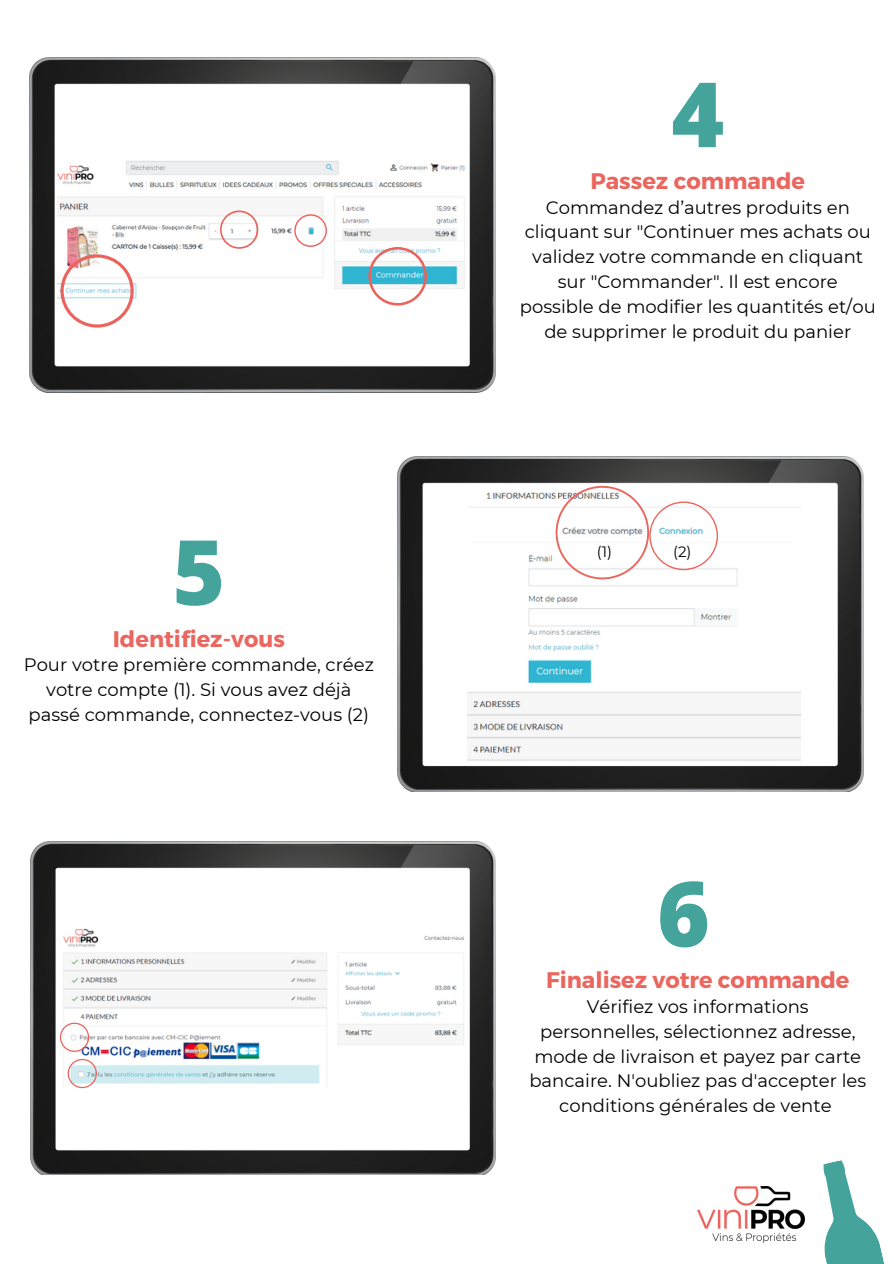
<style>
.page{position:relative;width:894px;height:1264px;background:#fff}
.page>*{position:absolute;margin:0;border:0;box-sizing:border-box;transform-origin:0 0}
.t1{font:800 90.15px "Open Sans";color:#44a49c}
.t2{font:700 22.5px "Montserrat";color:#ea665e}
.t3{font:18px/24.8px "Montserrat";color:#000;text-align:center}
.t4{font:15px "Montserrat";color:#000}
</style>
<div class="page">
<img style="left:30px;top:841px;width:465px;height:333px">
<img style="left:397px;top:457px;width:465px;height:334px">
<img style="left:30px;top:58px;width:465px;height:334px">
<img style="left:697px;top:1186px;width:107px;height:55px">
<img style="left:58px;top:151px;width:410px;height:157px">
<svg style="left:368px;top:247px;width:59px;height:58px"></svg>
<svg style="left:60px;top:254px;width:74px;height:73px"></svg>
<svg style="left:220px;top:210px;width:38px;height:39px"></svg>
<svg style="left:294px;top:214px;width:33px;height:33px"></svg>
<img style="left:58px;top:926px;width:410px;height:161px">
<svg style="left:68px;top:1058px;width:29px;height:30px"></svg>
<svg style="left:60px;top:1022px;width:29px;height:29px"></svg>
<svg style="left:804px;top:1160px;width:80px;height:103px"></svg>
<img style="left:467px;top:486px;width:332px;height:275px">
<svg style="left:555px;top:486px;width:162px;height:93px"></svg>
<p class="t1" style="left:172px;top:508px;width:54px">5</p>
<p class="t2" style="left:113px;top:624px;width:173px">Identifiez-vous</p>
<p class="t3" style="left:24px;top:652px;width:351px">Pour votre première commande, créez votre compte (1). Si vous avez déjà passé commande, connectez-vous (2)</p>
<p class="t1" style="left:671px;top:51px;width:54px">4</p>
<p class="t2" style="left:590px;top:166px;width:216px">Passez commande</p>
<p class="t3" style="left:519px;top:195px;width:357px">Commandez d’autres produits en cliquant sur "Continuer mes achats ou validez votre commande en cliquant sur "Commander". Il est encore possible de modifier les quantités et/ou de supprimer le produit du panier</p>
<p class="t4" style="left:596px;top:542px;width:17px">(1)</p>
<p class="t4" style="left:673px;top:542px;width:20px">(2)</p>
<p class="t1" style="left:657px;top:850px;width:54px">6</p>
<p class="t2" style="left:546px;top:965px;width:305px">Finalisez votre commande</p>
<p class="t3" style="left:529px;top:994px;width:338px">Vérifiez vos informations personnelles, sélectionnez adresse, mode de livraison et payez par carte bancaire. N'oubliez pas d'accepter les conditions générales de vente</p>
</div>
